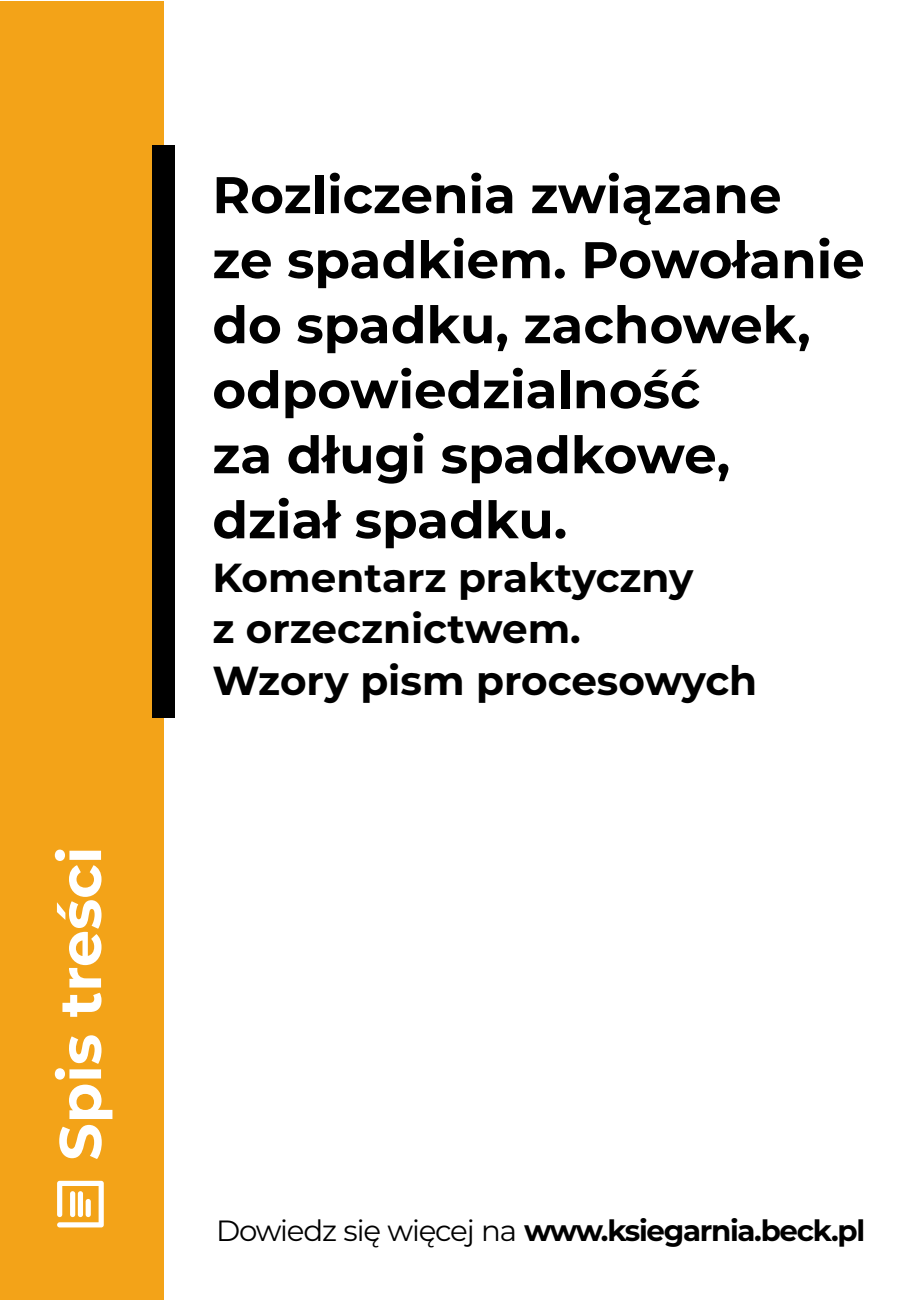
<style>
.page{position:relative;width:918px;height:1300px;background:#fff}
.page>*{position:absolute;margin:0;border:0;box-sizing:border-box;transform-origin:0 0}
.t1{font:700 58.73px "Montserrat";color:#fff}
.t2{font:700 51.52px/65px "Montserrat";color:#000}
.t3{font:700 40.5px/51.1px "Montserrat";color:#000}
.t4{font:700 29.25px "Montserrat";letter-spacing:-.045em;color:#000}
.s1{font-weight:400}
</style>
<div class="page">
<div style="left:0;top:1px;width:163px;height:1299px;background:#f3a318"></div>
<div style="left:152px;top:145px;width:23px;height:572px;background:#000"></div>
<svg style="left:57px;top:1181px;width:47px;height:46px"></svg>
<p class="t1" style="left:44px;top:1161px;width:316px;rotate:-90deg">Spis treści</p>
<p class="t2" style="left:212px;top:162px;width:653px">Rozliczenia związane<br>ze spadkiem. Powołanie do spadku, zachowek, odpowiedzialność<br>za długi spadkowe, dział spadku.</p>
<p class="t3" style="left:212px;top:552px;width:546px">Komentarz praktyczny<br>z orzecznictwem.<br>Wzory pism procesowych</p>
<p class="t4" style="left:216px;top:1213px;width:650px"><span class="s1">Dowiedz się więcej na</span> www.ksiegarnia.beck.pl</p>
</div>
